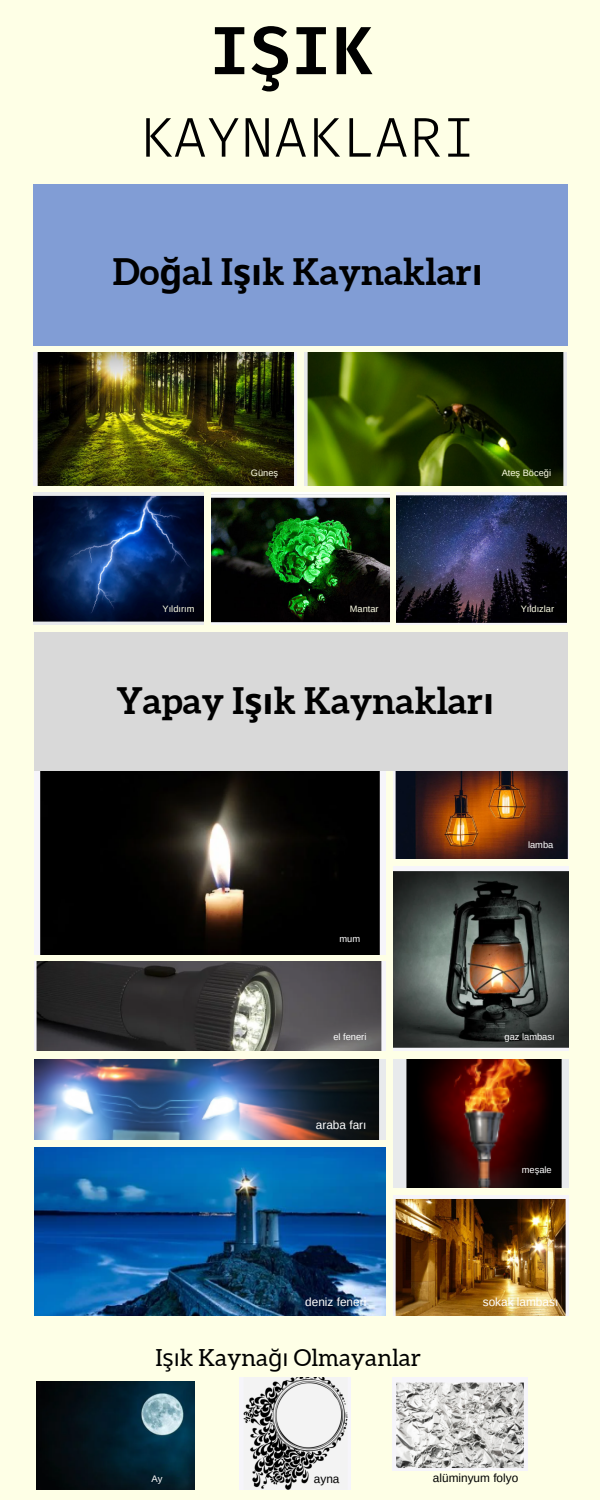
<style>
.page{position:relative;width:600px;height:1500px;background:#feffe6}
.page>*{position:absolute;margin:0;border:0;box-sizing:border-box;transform-origin:0 0}
.t1{font:600 68px "Fira Code";color:#000}
.t2{font:300 56px "Fira Code";color:#000}
.t3{font:700 36.5px "Aleo";color:#000}
.t4{font:23.5px "Aleo";color:#000}
.t5{font:11.8px "Arimo";color:#fff}
.t6{font:11.8px "Arimo";color:#000}
.t7{font:9.5px "Arimo";color:#fff}
.t8{font:9.3px "Arimo";color:#fff}
.t9{font:9.2px "Arimo";color:#feffe6}
.s1{font-family:"Noto Sans"}
</style>
<div class="page">
<img style="left:34px;top:352px;width:263px;height:133px">
<img style="left:304px;top:352px;width:263px;height:133px">
<img style="left:34px;top:493px;width:170px;height:132px">
<img style="left:212px;top:493px;width:177px;height:132px">
<img style="left:397px;top:493px;width:170px;height:132px">
<img style="left:34px;top:1059px;width:352px;height:81px">
<img style="left:34px;top:1147px;width:352px;height:168px">
<img style="left:393px;top:1059px;width:175px;height:129px">
<img style="left:393px;top:1195px;width:175px;height:120px">
<div style="left:33px;top:184px;width:535px;height:161px;background:#819dd5"></div>
<img style="left:34px;top:770px;width:352px;height:184px">
<img style="left:34px;top:962px;width:352px;height:88px">
<img style="left:393px;top:770px;width:175px;height:89px">
<img style="left:393px;top:866px;width:175px;height:184px">
<div style="left:34px;top:632px;width:534px;height:138px;background:#d9d9d9"></div>
<img style="left:37px;top:1381px;width:157px;height:108px">
<img style="left:239px;top:1377px;width:111px;height:112px">
<img style="left:393px;top:1377px;width:135px;height:93px">
<p class="t1" style="left:209px;top:7px;width:165px">IŞIK</p>
<p class="t2" style="left:140px;top:101px;width:337px">KAYNAKLARI</p>
<p class="t3" style="left:113px;top:251px;width:372px">Do<span class="s1">ğ</span>al I<span class="s1">şı</span>k Kaynaklar<span class="s1">ı</span></p>
<p class="t9" style="left:251px;top:468px;width:29px">Güneş</p>
<p class="t9" style="left:502px;top:468px;width:51px">Ateş Böceği</p>
<p class="t9" style="left:163px;top:604px;width:33px">Yıldırım</p>
<p class="t9" style="left:350px;top:604px;width:30px">Mantar</p>
<p class="t9" style="left:521px;top:604px;width:35px">Yıldızlar</p>
<p class="t3" style="left:116px;top:680px;width:379px">Yapay I<span class="s1">şı</span>k Kaynaklar<span class="s1">ı</span></p>
<p class="t8" style="left:340px;top:934px;width:22px">mum</p>
<p class="t8" style="left:528px;top:840px;width:27px">lamba</p>
<p class="t8" style="left:333px;top:1031px;width:35px">el feneri</p>
<p class="t8" style="left:505px;top:1031px;width:52px">gaz lambası</p>
<p class="t5" style="left:316px;top:1119px;width:52px">araba farı</p>
<p class="t8" style="left:522px;top:1165px;width:31px">meşale</p>
<p class="t5" style="left:305px;top:1295px;width:63px">deniz feneri</p>
<p class="t5" style="left:483px;top:1295px;width:77px">sokak lambası</p>
<p class="t4" style="left:155px;top:1344px;width:267px">I<span class="s1">şı</span>k Kayna<span class="s1">ğı</span> Olmayanlar</p>
<p class="t7" style="left:151px;top:1474px;width:13px">Ay</p>
<p class="t6" style="left:314px;top:1472px;width:27px">ayna</p>
<p class="t6" style="left:433px;top:1471px;width:87px">alüminyum folyo</p>
</div>
